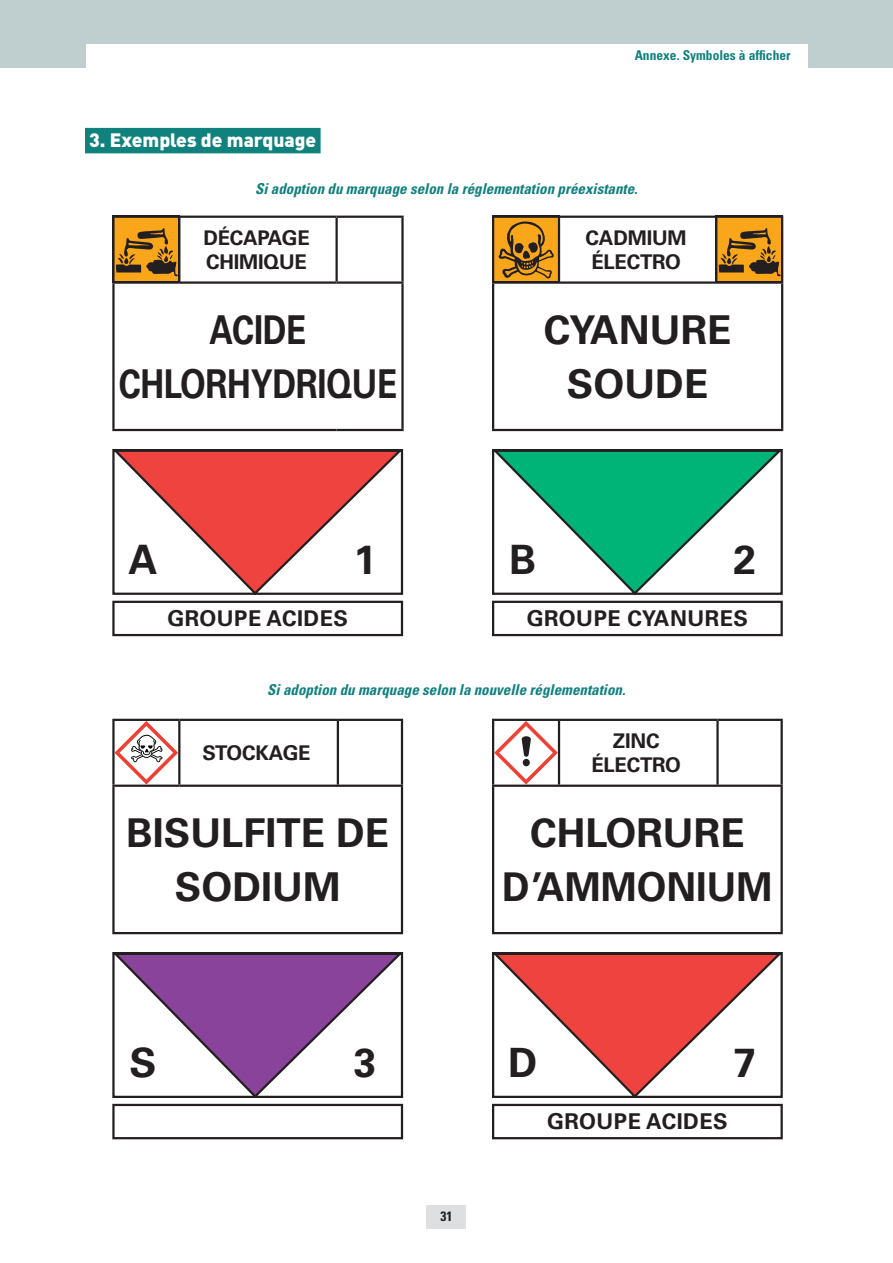
<style>
.page{position:relative;width:893px;height:1263px;background:#fff}
.page>*{position:absolute;margin:0;border:0;box-sizing:border-box;transform-origin:0 0}
.t1{font:700 40.5px "Univers LT Std";color:#231f20}
.t2{font:700 39.75px/54px "Univers LT Std";color:#231f20;text-align:center}
.t3{font:700 39.75px/54px "Univers LT Std";color:#231f20;text-align:center;scale:.83 1}
.t4{font:700 21.75px "Univers LT Std";letter-spacing:.02em;color:#231f20}
.t5{font:700 20.25px/24.3px "Univers LT Std";letter-spacing:-.01em;color:#231f20}
.t6{font:900 19.2px "DIN";color:#fff}
.t7{font:italic 700 condensed 15px "Univers LT Std";color:#11817e}
.t8{font:700 condensed 13.5px "Univers LT Std";color:#11817e}
.t9{font:700 condensed 13.5px "Univers LT Std";color:#231f20}
</style>
<div class="page">
<div style="left:85px;top:128px;width:236px;height:25px;background:#11817e"></div>
<div style="left:115px;top:218px;width:63px;height:63px;background:#faa61a"></div>
<svg style="left:116px;top:228px;width:62px;height:48px"></svg>
<hr style="left:112px;top:216px;width:67px;height:2px;background:#231f20">
<hr style="left:112px;top:218px;width:3px;height:63px;background:#231f20">
<hr style="left:179px;top:216px;width:158px;height:2px;background:#231f20">
<hr style="left:178px;top:218px;width:2px;height:63px;background:#231f20">
<hr style="left:337px;top:216px;width:67px;height:2px;background:#231f20">
<hr style="left:335px;top:218px;width:3px;height:63px;background:#231f20">
<hr style="left:401px;top:218px;width:3px;height:63px;background:#231f20">
<hr style="left:112px;top:281px;width:67px;height:3px;background:#231f20">
<hr style="left:112px;top:284px;width:3px;height:145px;background:#231f20">
<hr style="left:179px;top:281px;width:158px;height:3px;background:#231f20">
<hr style="left:337px;top:281px;width:67px;height:3px;background:#231f20">
<hr style="left:401px;top:284px;width:3px;height:145px;background:#231f20">
<hr style="left:112px;top:429px;width:225px;height:2px;background:#231f20">
<hr style="left:337px;top:429px;width:67px;height:2px;background:#231f20">
<div style="left:112px;top:601px;width:291px;height:35px;border:2px solid #231f20"></div>
<svg style="left:112px;top:449px;width:292px;height:146px"></svg>
<div style="left:494px;top:218px;width:63px;height:63px;background:#faa61a"></div>
<svg style="left:498px;top:221px;width:56px;height:57px"></svg>
<div style="left:717px;top:218px;width:63px;height:63px;background:#faa61a"></div>
<svg style="left:719px;top:228px;width:62px;height:48px"></svg>
<hr style="left:492px;top:216px;width:67px;height:2px;background:#231f20">
<hr style="left:492px;top:218px;width:2px;height:63px;background:#231f20">
<hr style="left:559px;top:216px;width:157px;height:2px;background:#231f20">
<hr style="left:558px;top:218px;width:2px;height:63px;background:#231f20">
<hr style="left:716px;top:216px;width:67px;height:2px;background:#231f20">
<hr style="left:715px;top:218px;width:2px;height:63px;background:#231f20">
<hr style="left:781px;top:218px;width:2px;height:63px;background:#231f20">
<hr style="left:492px;top:281px;width:67px;height:3px;background:#231f20">
<hr style="left:492px;top:284px;width:2px;height:145px;background:#231f20">
<hr style="left:559px;top:281px;width:224px;height:3px;background:#231f20">
<hr style="left:781px;top:284px;width:2px;height:145px;background:#231f20">
<hr style="left:492px;top:429px;width:291px;height:2px;background:#231f20">
<div style="left:492px;top:601px;width:291px;height:35px;border:2px solid #231f20"></div>
<svg style="left:492px;top:449px;width:291px;height:146px"></svg>
<hr style="left:112px;top:719px;width:67px;height:2px;background:#231f20">
<hr style="left:112px;top:721px;width:3px;height:64px;background:#231f20">
<hr style="left:179px;top:719px;width:159px;height:2px;background:#231f20">
<hr style="left:178px;top:721px;width:2px;height:64px;background:#231f20">
<hr style="left:338px;top:719px;width:65px;height:2px;background:#231f20">
<hr style="left:337px;top:721px;width:2px;height:64px;background:#231f20">
<hr style="left:401px;top:721px;width:2px;height:64px;background:#231f20">
<hr style="left:112px;top:785px;width:67px;height:2px;background:#231f20">
<hr style="left:112px;top:787px;width:3px;height:145px;background:#231f20">
<hr style="left:179px;top:785px;width:224px;height:2px;background:#231f20">
<hr style="left:401px;top:787px;width:2px;height:145px;background:#231f20">
<hr style="left:112px;top:932px;width:291px;height:2px;background:#231f20">
<div style="left:112px;top:1104px;width:291px;height:35px;border:2px solid #231f20"></div>
<svg style="left:112px;top:952px;width:292px;height:146px"></svg>
<svg style="left:114px;top:721px;width:64px;height:64px"></svg>
<hr style="left:492px;top:719px;width:67px;height:2px;background:#231f20">
<hr style="left:492px;top:721px;width:2px;height:64px;background:#231f20">
<hr style="left:559px;top:719px;width:158px;height:2px;background:#231f20">
<hr style="left:558px;top:721px;width:2px;height:64px;background:#231f20">
<hr style="left:717px;top:719px;width:66px;height:2px;background:#231f20">
<hr style="left:716px;top:721px;width:3px;height:64px;background:#231f20">
<hr style="left:780px;top:721px;width:3px;height:64px;background:#231f20">
<hr style="left:492px;top:785px;width:67px;height:2px;background:#231f20">
<hr style="left:492px;top:787px;width:2px;height:145px;background:#231f20">
<hr style="left:559px;top:785px;width:224px;height:2px;background:#231f20">
<hr style="left:780px;top:787px;width:3px;height:145px;background:#231f20">
<hr style="left:492px;top:932px;width:291px;height:2px;background:#231f20">
<div style="left:492px;top:1104px;width:291px;height:35px;border:2px solid #231f20"></div>
<svg style="left:492px;top:952px;width:291px;height:146px"></svg>
<svg style="left:494px;top:721px;width:64px;height:64px"></svg>
<div style="left:0;top:0;width:893px;height:68px;background:#bfcfcf"></div>
<div style="left:86px;top:45px;width:722px;height:67px;background:#fff"></div>
<div style="left:426px;top:1205px;width:39px;height:24px;background:#dedfe0"></div>
<p class="t8" style="left:635px;top:49px;width:157px">Annexe. Symboles à afficher</p>
<p class="t6" style="left:89px;top:133px;width:229px">3. Exemples de marquage</p>
<p class="t7" style="left:255px;top:182px;width:384px">Si adoption du marquage selon la réglementation préexistante.</p>
<h3 class="t5" style="left:203px;top:226px;width:108px">DÉCAPAGE<br>CHIMIQUE</h3>
<h3 class="t5" style="left:586px;top:226px;width:103px">CADMIUM<br>ÉLECTRO</h3>
<h2 class="t3" style="left:119px;top:305px;width:337px">ACIDE<br>CHLORHYDRIQUE</h2>
<h2 class="t2" style="left:544px;top:305px;width:189px">CYANURE<br>SOUDE</h2>
<h1 class="t1" style="left:128px;top:542px;width:31px">A</h1>
<h1 class="t1" style="left:354px;top:542px;width:24px">1</h1>
<h1 class="t1" style="left:509px;top:542px;width:29px">B</h1>
<h1 class="t1" style="left:733px;top:542px;width:24px">2</h1>
<h3 class="t4" style="left:167px;top:609px;width:182px">GROUPE ACIDES</h3>
<h3 class="t4" style="left:527px;top:609px;width:222px">GROUPE CYANURES</h3>
<p class="t7" style="left:267px;top:684px;width:360px">Si adoption du marquage selon la nouvelle réglementation.</p>
<h3 class="t5" style="left:202px;top:742px;width:110px">STOCKAGE</h3>
<h2 class="t2" style="left:126px;top:808px;width:264px">BISULFITE DE<br>SODIUM</h2>
<h3 class="t5" style="left:591px;top:730px;width:91px;text-align:center">ZINC<br>ÉLECTRO</h3>
<h2 class="t2" style="left:502px;top:808px;width:272px">CHLORURE<br>D’AMMONIUM</h2>
<h1 class="t1" style="left:129px;top:1045px;width:29px">S</h1>
<h1 class="t1" style="left:354px;top:1045px;width:24px">3</h1>
<p class="t9" style="left:440px;top:1211px;width:13px">31</p>
<h1 class="t1" style="left:508px;top:1045px;width:31px">D</h1>
<h1 class="t1" style="left:733px;top:1045px;width:24px">7</h1>
<h3 class="t4" style="left:547px;top:1113px;width:182px">GROUPE ACIDES</h3>
</div>
